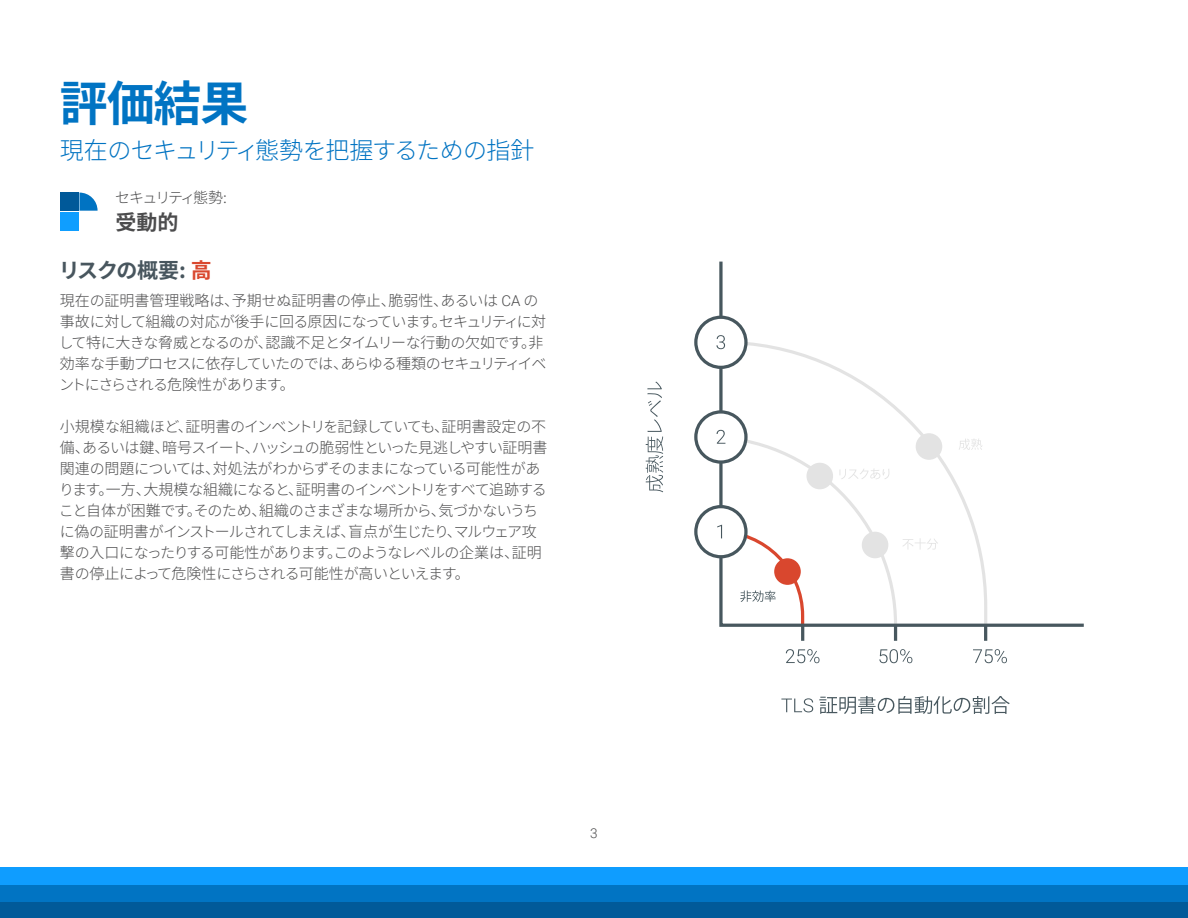
<style>
.page{position:relative;width:1188px;height:918px;background:#fff}
.page>*{position:absolute;margin:0;border:0;box-sizing:border-box;transform-origin:0 0}
.t1{font:700 48px "Source Han Sans JP";color:#0174c3}
.t2{font:300 24px "Source Han Sans JP";letter-spacing:-.04em;color:#0073c2}
.t3{font:700 21px "Source Han Sans JP";letter-spacing:-.045em;color:#48565e}
.t4{font:700 21px "Source Han Sans JP";color:#4c4c4d}
.t5{font:300 15px/21px "Source Han Sans JP";letter-spacing:-.045em;color:#4c4c4d}
.t6{font:300 15px "Source Han Sans JP";letter-spacing:-.145em;color:#4c4c4d}
.t7{font:300 13.5px "Roboto";color:#4c4c4d}
.s1{color:#d9482f}
.s2{font-family:"Roboto"}
</style>
<div class="page">
<div style="left:0;top:868px;width:1188px;height:17px;background:#0f9dff"></div>
<div style="left:0;top:885px;width:1188px;height:17px;background:#0174c3"></div>
<div style="left:0;top:902px;width:1188px;height:16px;background:#015a99"></div>
<svg style="left:719px;top:369px;width:2px;height:41px"></svg>
<svg style="left:719px;top:262px;width:4px;height:54px"></svg>
<svg style="left:786px;top:649px;width:34px;height:14px"></svg>
<svg style="left:879px;top:649px;width:33px;height:14px"></svg>
<svg style="left:781px;top:698px;width:32px;height:14px"></svg>
<svg style="left:819px;top:696px;width:191px;height:18px"></svg>
<svg style="left:973px;top:649px;width:34px;height:14px"></svg>
<svg style="left:646px;top:382px;width:17px;height:110px"></svg>
<hr style="left:894px;top:625px;width:3px;height:16px;background:#47575e">
<hr style="left:801px;top:625px;width:3px;height:16px;background:#47575e">
<hr style="left:984px;top:625px;width:3px;height:16px;background:#47575e">
<svg style="left:696px;top:412px;width:50px;height:50px"></svg>
<svg style="left:721px;top:342px;width:199px;height:88px"></svg>
<div style="left:696px;top:317px;width:50px;height:50px;background:#fff;border-radius:50%"></div>
<div style="left:694px;top:316px;width:54px;height:53px;border:3px solid #47575e;border-radius:50%"></div>
<svg style="left:716px;top:335px;width:9px;height:14px"></svg>
<svg style="left:694px;top:430px;width:390px;height:199px"></svg>
<div style="left:60px;top:193px;width:18px;height:18px;background:#005999"></div>
<svg style="left:79px;top:193px;width:19px;height:18px"></svg>
<div style="left:60px;top:212px;width:18px;height:18px;background:#0f9eff"></div>
<h1 class="t1" style="left:60px;top:76px;width:190px">評価結果</h1>
<h2 class="t2" style="left:60px;top:136px;width:476px">現在のセキュリティ態勢を把握するための指針</h2>
<p class="t6" style="left:115px;top:189px;width:113px">セキュリティ態勢:</p>
<h3 class="t4" style="left:115px;top:210px;width:64px">受動的</h3>
<h3 class="t3" style="left:59px;top:259px;width:155px">リスクの概要: <span class="s1">高</span></h3>
<p class="t5" style="left:59px;top:290px;width:489px">現在の証明書管理戦略は、予期せぬ証明書の停止、脆弱性、あるいは <span class="s2">CA</span> の事故に対して組織の対応が後手に回る原因になっています。セキュリティに対して特に大きな脅威となるのが、認識不足とタイムリーな行動の欠如です。非効率な手動プロセスに依存していたのでは、あらゆる種類のセキュリティイベントにさらされる危険性があります。</p>
<p class="t5" style="left:59px;top:416px;width:490px">小規模な組織ほど、証明書のインベントリを記録していても、証明書設定の不備、あるいは鍵、暗号スイート、ハッシュの脆弱性といった見逃しやすい証明書関連の問題については、対処法がわからずそのままになっている可能性があります。一方、大規模な組織になると、証明書のインベントリをすべて追跡すること自体が困難です。そのため、組織のさまざまな場所から、気づかないうちに偽の証明書がインストールされてしまえば、盲点が生じたり、マルウェア攻撃の入口になったりする可能性があります。このようなレベルの企業は、証明書の停止によって危険性にさらされる可能性が高いといえます。</p>
<p class="t7" style="left:590px;top:824px;width:9px">3</p>
</div>
